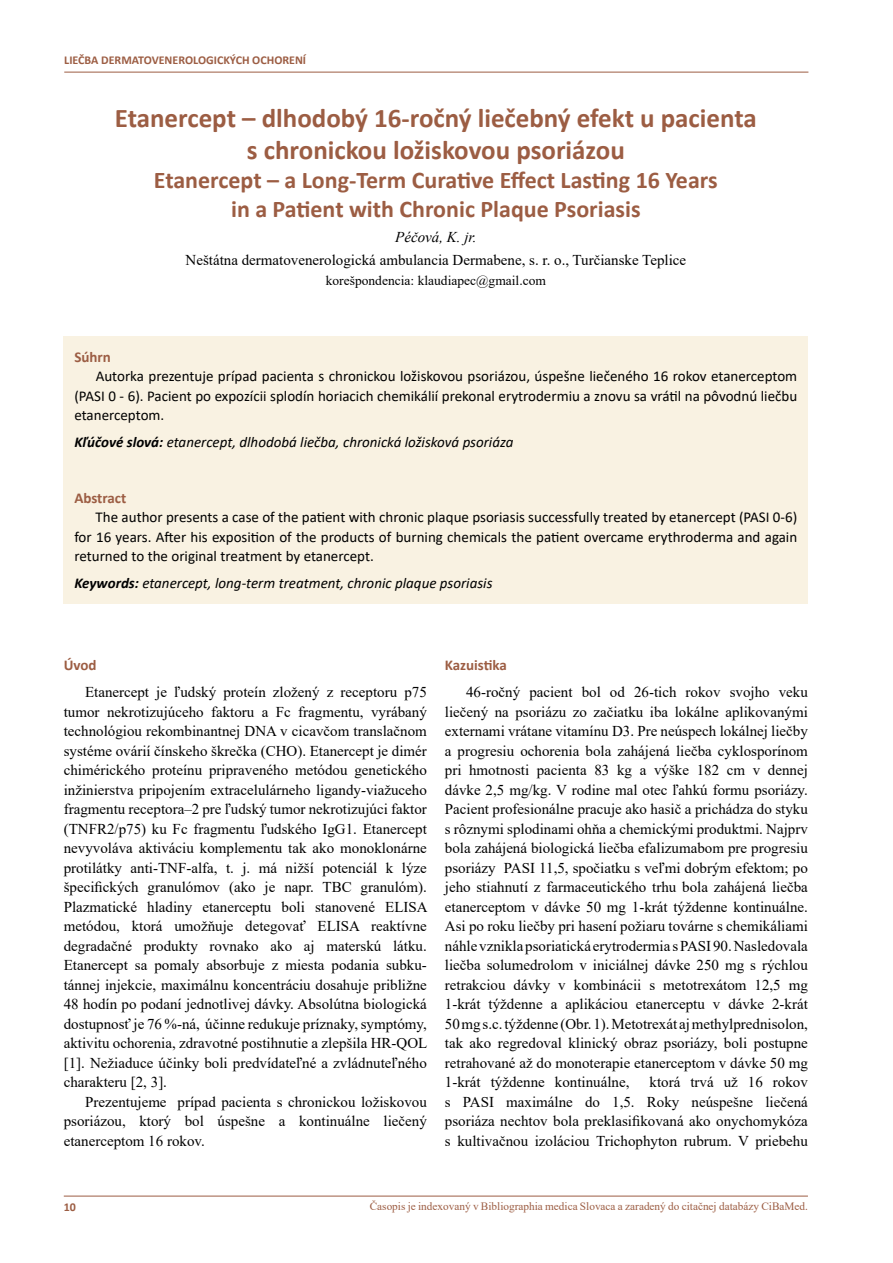
<style>
.page{position:relative;width:893px;height:1263px;background:#fff}
.page>*{position:absolute;margin:0;border:0;box-sizing:border-box;transform-origin:0 0}
.t1{font:700 27px/32.4px "Calibri";color:#9c5d43;text-align:center}
.t2{font:700 24px/28.8px "Calibri";color:#9c5d43;text-align:center}
.t3{font:15px/19.5px "Times New Roman";color:#000;text-align:justify}
.t4{font:15px/19.5px "Calibri";color:#000;text-align:justify}
.t5{font:italic 15px "Calibri";color:#000}
.t6{font:700 15px "Calibri";color:#9c5d43}
.t7{font:italic 15px "Times New Roman";color:#000}
.t8{font:13.5px "Times New Roman";color:#000}
.t9{font:700 12px "Calibri";color:#9c5d43}
.t10{font:11.25px "Times New Roman";color:#9c5d43}
.s1{font-weight:700}
</style>
<div class="page">
<hr style="left:64px;top:72px;width:744px;height:1px;background:#9c5d43">
<hr style="left:64px;top:1196px;width:744px;height:1px;background:#9c5d43">
<div style="left:64px;top:336px;width:744px;height:268px;background:#f9f2e2"></div>
<p class="t9" style="left:64px;top:52px;width:243px">LIEČBA DERMATOVENEROLOGICKÝCH OCHORENÍ</p>
<h1 class="t1" style="left:115px;top:101px;width:643px">Etanercept – dlhodobý 16-ročný liečebný efekt u pacienta s chronickou ložiskovou psoriázou</h1>
<h2 class="t2" style="left:154px;top:165px;width:565px">Etanercept – a Long-Term Curative Effect Lasting 16 Years in a Patient with Chronic Plaque Psoriasis</h2>
<p class="t7" style="left:395px;top:227px;width:83px">Péčová, K. jr.</p>
<p class="t3" style="left:186px;top:249px;width:502px">Neštátna dermatovenerologická ambulancia Dermabene, s. r. o., Turčianske Teplice</p>
<p class="t8" style="left:326px;top:271px;width:222px">korešpondencia: klaudiapec@gmail.com</p>
<p class="t6" style="left:74px;top:346px;width:38px">Súhrn</p>
<p class="t4" style="left:74px;top:366px;width:724px;text-indent:21px">Autorka prezentuje prípad pacienta s chronickou ložiskovou psoriázou, úspešne liečeného 16 rokov etanerceptom (PASI 0 - 6). Pacient po expozícii splodín horiacich chemikálií prekonal erytrodermiu a znovu sa vrátil na pôvodnú liečbu etanerceptom.</p>
<p class="t5" style="left:74px;top:432px;width:441px"><span class="s1">Kľúčové slová:</span> etanercept, dlhodobá liečba, chronická ložisková psoriáza</p>
<p class="t6" style="left:74px;top:487px;width:53px">Abstract</p>
<p class="t4" style="left:74px;top:507px;width:724px;text-indent:21px">The author presents a case of the patient with chronic plaque psoriasis successfully treated by etanercept (PASI 0-6) for 16 years. After his exposition of the products of burning chemicals the patient overcame erythroderma and again returned to the original treatment by etanercept.</p>
<p class="t5" style="left:74px;top:573px;width:420px"><span class="s1">Keywords:</span> etanercept, long-term treatment, chronic plaque psoriasis</p>
<p class="t6" style="left:64px;top:655px;width:34px">Úvod</p>
<p class="t3" style="left:64px;top:682px;width:365px;text-indent:21px">Etanercept je ľudský proteín zložený z receptoru p75 tumor nekrotizujúceho faktoru a Fc fragmentu, vyrábaný technológiou rekombinantnej DNA v cicavčom translačnom systéme ovárií čínskeho škrečka (CHO). Etanercept je dimér chimérického proteínu pripraveného metódou genetického inžinierstva pripojením extracelulárneho ligandy-viažuceho fragmentu receptora–2 pre ľudský tumor nekrotizujúci faktor (TNFR2/p75) ku Fc fragmentu ľudského IgG1. Etanercept nevyvoláva aktiváciu komplementu tak ako monoklonárne protilátky anti-TNF-alfa, t. j. má nižší potenciál k lýze špecifických granulómov (ako je napr. TBC granulóm).<br>Plazmatické hladiny etanerceptu boli stanovené ELISA metódou, ktorá umožňuje detegovať ELISA reaktívne degradačné produkty rovnako ako aj materskú látku.<br>Etanercept sa pomaly absorbuje z miesta podania subku&shy;tánnej injekcie, maximálnu koncentráciu dosahuje približne 48 hodín po podaní jednotlivej dávky. Absolútna biologická dostupnosť je 76 %-ná, účinne redukuje príznaky, symptómy, aktivitu ochorenia, zdravotné postihnutie a zlepšila HR-QOL [1]. Nežiaduce účinky boli predvídateľné a zvládnuteľného charakteru [2, 3].</p>
<p class="t3" style="left:64px;top:1092px;width:365px;text-indent:21px">Prezentujeme prípad pacienta s chronickou ložiskovou psoriázou, ktorý bol úspešne a kontinuálne liečený etanerceptom 16 rokov.</p>
<p class="t6" style="left:445px;top:655px;width:64px">Kazuistika</p>
<p class="t3" style="left:445px;top:682px;width:365px;text-indent:21px">46-ročný pacient bol od 26-tich rokov svojho veku liečený na psoriázu zo začiatku iba lokálne aplikovanými externami vrátane vitamínu D3. Pre neúspech lokálnej liečby a progresiu ochorenia bola zahájená liečba cyklosporínom pri hmotnosti pacienta 83 kg a výške 182 cm v dennej dávke 2,5 mg/kg. V rodine mal otec ľahkú formu psoriázy.<br>Pacient profesionálne pracuje ako hasič a prichádza do styku s rôznymi splodinami ohňa a chemickými produktmi. Najprv bola zahájená biologická liečba efalizumabom pre progresiu psoriázy PASI 11,5, spočiatku s veľmi dobrým efektom; po jeho stiahnutí z farmaceutického trhu bola zahájená liečba etanerceptom v dávke 50 mg 1-krát týždenne kontinuálne.<br>Asi po roku liečby pri hasení požiaru továrne s chemikáliami náhle vznikla psoriatická erytrodermia s PASI 90. Nasledovala liečba solumedrolom v iniciálnej dávke 250 mg s rýchlou retrakciou dávky v kombinácii s metotrexátom 12,5 mg 1-krát týždenne a aplikáciou etanerceptu v dávke 2-krát 50 mg s.c. týždenne (Obr. 1). Metotrexát aj methylprednisolon, tak ako regredoval klinický obraz psoriázy, boli postupne retrahované až do monoterapie etanerceptom v dávke 50 mg 1-krát týždenne kontinuálne,</p>
<p class="t3" style="left:445px;top:1072px;width:365px;text-indent:205px">ktorá trvá už 16 rokov s PASI maximálne do 1,5. Roky neúspešne liečená psoriáza nechtov bola preklasifikovaná ako onychomykóza s kultivačnou izoláciou Trichophyton rubrum. V priebehu</p>
<p class="t9" style="left:64px;top:1198px;width:14px">10</p>
<p class="t10" style="left:370px;top:1198px;width:440px">Časopis je indexovaný v Bibliographia medica Slovaca a zaradený do citačnej databázy CiBaMed.</p>
</div>
